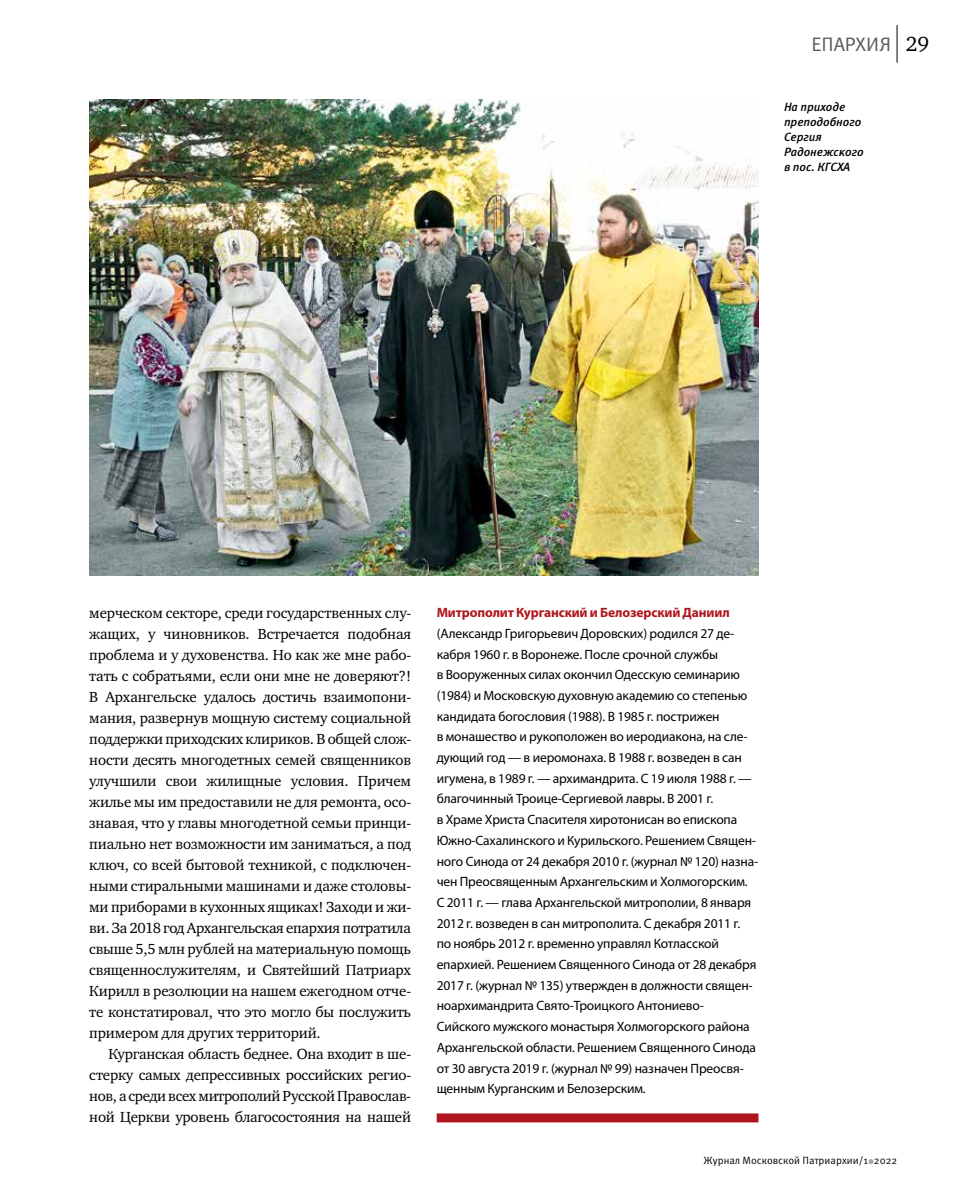
<style>
.page{position:relative;width:957px;height:1191px;background:#fff}
.page>*{position:absolute;margin:0;border:0;box-sizing:border-box;transform-origin:0 0}
.t1{font:21px "Charter ITC";color:#000}
.t2{font:19.5px "Meta Pro";letter-spacing:-.005em;color:#58595b}
.t3{font:15px/21px "Charter ITC";letter-spacing:-.01em;color:#000}
.t4{font:13.5px/20.7px "Myriad Pro";letter-spacing:-.01em;color:#000}
.t5{font:700 13.5px "Myriad Pro";letter-spacing:-.01em;color:#b0151f}
.t6{font:italic 500 12px/15px "Meta Pro";letter-spacing:-.005em;color:#000}
.t7{font:10.5px "Meta Pro";color:#000}
</style>
<div class="page">
<hr style="left:896px;top:25px;width:1px;height:38px;background:#000">
<svg style="left:868px;top:1159px;width:5px;height:5px"></svg>
<img style="left:89px;top:100px;width:669px;height:476px">
<div style="left:437px;top:1113px;width:321px;height:9px;background:#b0151f"></div>
<h2 class="t2" style="left:811px;top:32px;width:81px">ЕПАРХИЯ</h2>
<h1 class="t1" style="left:906px;top:30px;width:25px">29</h1>
<p class="t6" style="left:784px;top:99px;width:81px">На приходе преподобного<br>Сергия<br>Радонежского в пос. КГСХА</p>
<p class="t3" style="left:89px;top:602px;width:323px">мерческом секторе, среди государственных слу&shy;жащих, у чиновников. Встречается подобная проблема и у духовенства. Но как же мне рабо&shy;тать с собратьями, если они мне не доверяют?!<br>В Архангельске удалось достичь взаимопони&shy;мания, развернув мощную систему социальной поддержки приходских клириков. В общей слож&shy;ности десять многодетных семей священников улучшили свои жилищные условия. Причем жилье мы им предоставили не для ремонта, осо-- знавая, что у главы многодетной семьи принци&shy;пиально нет возможности им заниматься, а под ключ, со всей бытовой техникой, с подключен&shy;ными стиральными машинами и даже столовы&shy;ми приборами в кухонных ящиках! Заходи и жи&shy;ви. За 2018 год Архангельская епархия потратила свыше 5,5 млн рублей на материальную помощь священнослужителям, и Святейший Патриарх Кирилл в резолюции на нашем ежегодном отче&shy;те констатировал, что это могло бы послужить примером для других территорий.</p>
<p class="t3" style="left:89px;top:1043px;width:323px;text-align:justify;text-indent:19px">Курганская область беднее. Она входит в ше&shy;стерку самых депрессивных российских регио&shy;нов, а среди всех митрополий Русской Православ&shy;ной Церкви уровень благосостояния на нашей</p>
<p class="t5" style="left:437px;top:604px;width:295px">Митрополит Курганский и Белозерский Даниил</p>
<p class="t4" style="left:437px;top:622px;width:323px">(Александр Григорьевич Доровских) родился 27 де&shy;кабря 1960 г. в Воронеже. После срочной службы<br>в Вооруженных силах окончил Одесскую семинарию (1984) и Московскую духовную академию со степенью кандидата богословия (1988). В 1985 г. пострижен<br>в монашество и рукоположен во иеродиакона, на сле&shy;дующий год — в иеромонаха. В 1988 г. возведен в сан игумена, в 1989 г. — архимандрита. С 19 июля 1988 г. — благочинный Троице-Сергиевой лавры. В 2001 г.<br>в Храме Христа Спасителя хиротонисан во епископа Южно-Сахалинского и Курильского. Решением Священ&shy;ного Синода от 24 декабря 2010 г. (журнал № 120) назна&shy;чен Преосвященным Архангельским и Холмогорским.<br>С 2011 г. — глава Архангельской митрополии, 8 января 2012 г. возведен в сан митрополита. С декабря 2011 г.<br>по ноябрь 2012 г. временно управлял Котласской епархией. Решением Священного Синода от 28 декабря 2017 г. (журнал № 135) утвержден в должности священ&shy;ноархимандрита Свято-Троицкого Антониево-Сийского мужского монастыря Холмогорского района Архангельской области. Решением Священного Синода от 30 августа 2019 г. (журнал № 99) назначен Преосвя&shy;щенным Курганским и Белозерским.</p>
<p class="t7" style="left:703px;top:1153px;width:195px">Журнал Московской Патриархии/1 2022</p>
</div>
